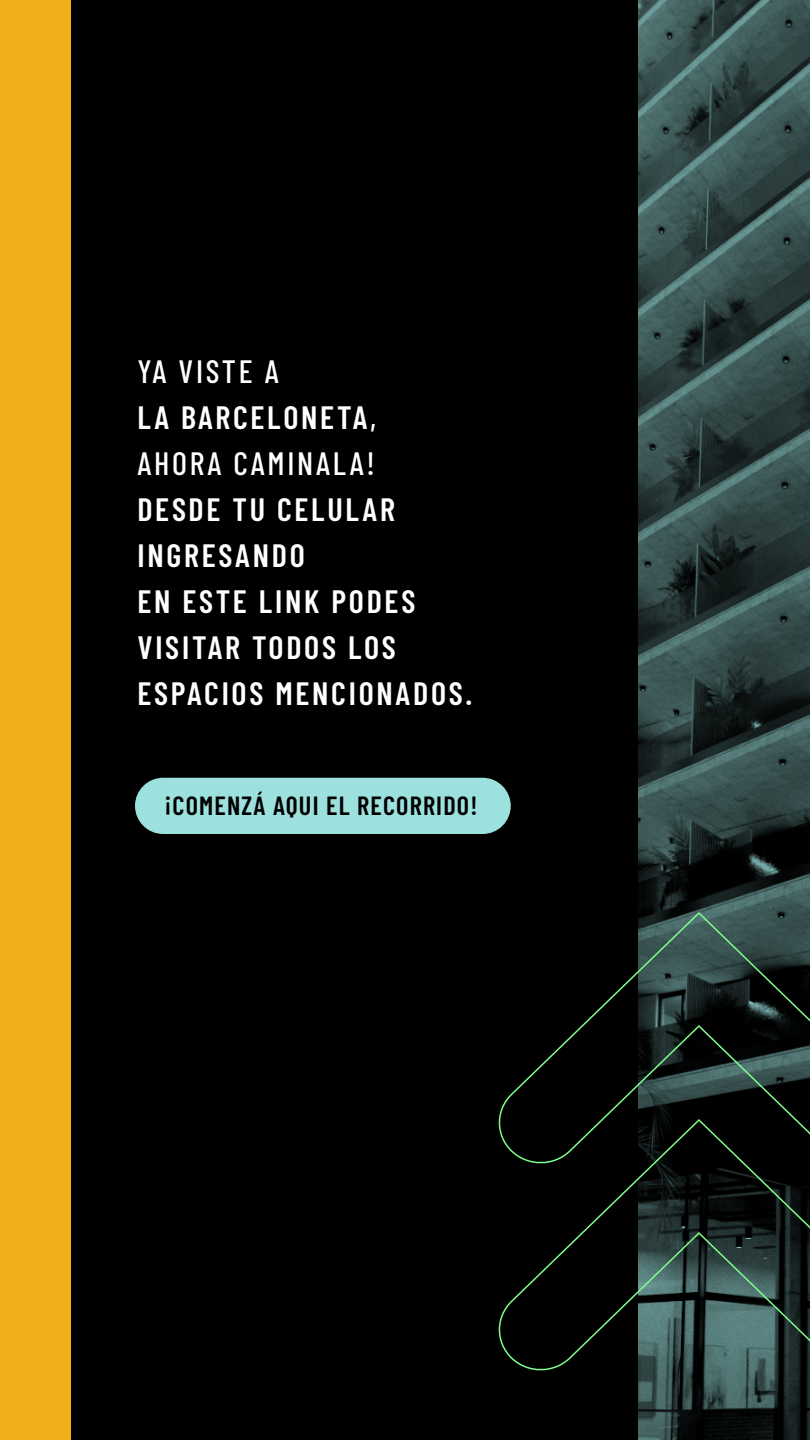
<style>
.page{position:relative;width:810px;height:1440px;background:#fff}
.page>*{position:absolute;margin:0;border:0;box-sizing:border-box;transform-origin:0 0}
.t1{font:600 32.25px/46px "Barlow Condensed";letter-spacing:.085em;color:#fff}
.t2{font:500 32.25px/46px "Barlow Condensed";letter-spacing:.085em;color:#fff}
.t3{font:600 26.25px "Barlow Condensed";letter-spacing:.045em;color:#000}
.s1{font-weight:600}
</style>
<div class="page">
<svg style="left:502px;top:0;width:308px;height:1440px"></svg>
<div style="left:0;top:0;width:502px;height:1440px;background:#f0b01a"></div>
<div style="left:72px;top:1px;width:566px;height:1439px;background:#000"></div>
<div style="left:135px;top:778px;width:376px;height:56px;background:#9ce1de;border-radius:28px"></div>
<svg style="left:498px;top:1169px;width:312px;height:207px"></svg>
<svg style="left:498px;top:911px;width:312px;height:258px"></svg>
<p class="t2" style="left:137px;top:346px;width:240px">YA VISTE A<br><span class="s1">LA BARCELONETA</span>,<br>AHORA CAMINALA!</p>
<p class="t1" style="left:137px;top:484px;width:336px">DESDE TU CELULAR<br>INGRESANDO<br>EN ESTE LINK PODES<br>VISITAR TODOS LOS<br>ESPACIOS MENCIONADOS.</p>
<p class="t3" style="left:164px;top:787px;width:315px">¡COMENZÁ AQUI EL RECORRIDO!</p>
</div>
